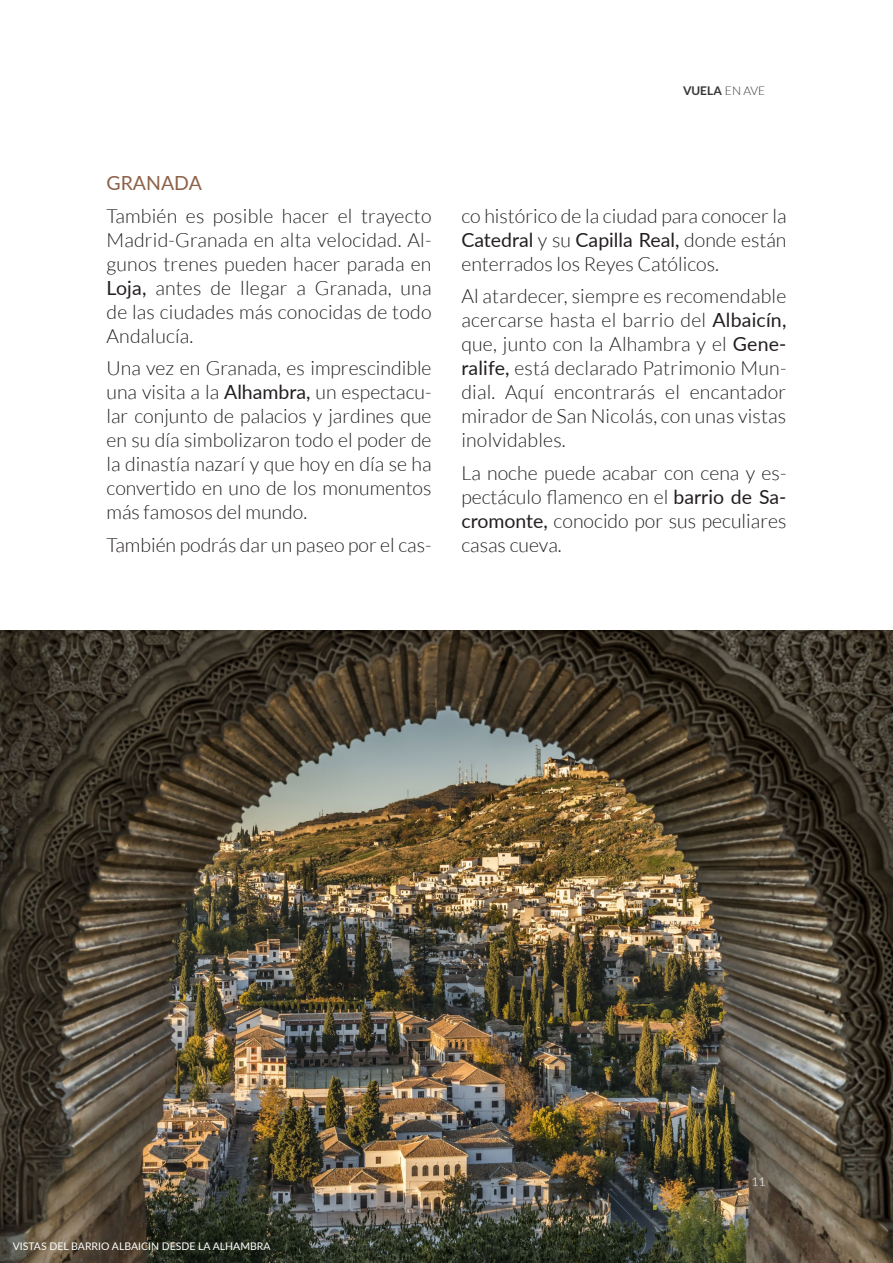
<style>
.page{position:relative;width:893px;height:1263px;background:#fff}
.page>*{position:absolute;margin:0;border:0;box-sizing:border-box;transform-origin:0 0}
.Body{font:300 19.5px/24px "Lato";color:#231f20;text-align:justify}
.t1{font:19.5px "Lato";color:#8d614a}
.t2{font:700 12px "Lato";color:#353534}
.t3{font:300 12px "Lato";color:#fff}
.PIE_ARRIBA{font:10.5px "Lato";color:#fff}
.s1{font-weight:300}
.s2{font-weight:400}
</style>
<div class="page">
<img style="left:0;top:631px;width:893px;height:632px">
<p class="t2" style="left:683px;top:83px;width:84px">VUELA <span class="s1">EN AVE</span></p>
<h3 class="t1" style="left:107px;top:169px;width:97px">GRANADA</h3>
<p class="Body" style="left:107px;top:204px;width:327px">También es posible hacer el trayecto Madrid-Granada en alta velocidad. Al&shy;gunos trenes pueden hacer parada en <span class="s2">Loja,</span> antes de llegar a Granada, una de las ciudades más conocidas de todo Andalucía.</p>
<p class="Body" style="left:107px;top:356px;width:327px">Una vez en Granada, es imprescindible una visita a la <span class="s2">Alhambra,</span> un espectacu&shy;lar conjunto de palacios y jardines que en su día simbolizaron todo el poder de la dinastía nazarí y que hoy en día se ha convertido en uno de los monumentos más famosos del mundo.</p>
<p class="Body" style="left:107px;top:533px;width:327px">También podrás dar un paseo por el cas-</p>
<p class="Body" style="left:461px;top:204px;width:327px">co histórico de la ciudad para conocer la <span class="s2">Catedral</span> y su <span class="s2">Capilla Real,</span> donde están enterrados los Reyes Católicos.</p>
<p class="Body" style="left:461px;top:284px;width:327px">Al atardecer, siempre es recomendable acercarse hasta el barrio del <span class="s2">Albaicín, </span>que, junto con la Alhambra y el <span class="s2">Gene&shy;ralife,</span> está declarado Patrimonio Mun&shy;dial. Aquí encontrarás el encantador mirador de San Nicolás, con unas vistas inolvidables.</p>
<p class="Body" style="left:461px;top:461px;width:327px">La noche puede acabar con cena y es&shy;pectáculo flamenco en el <span class="s2">barrio de Sa&shy;cromonte,</span> conocido por sus peculiares casas cueva.</p>
<p class="PIE_ARRIBA" style="left:13px;top:1239px;width:259px">VISTAS DEL BARRIO ALBAICIN DESDE LA ALHAMBRA</p>
<p class="t3" style="left:751px;top:1175px;width:15px">11</p>
</div>
